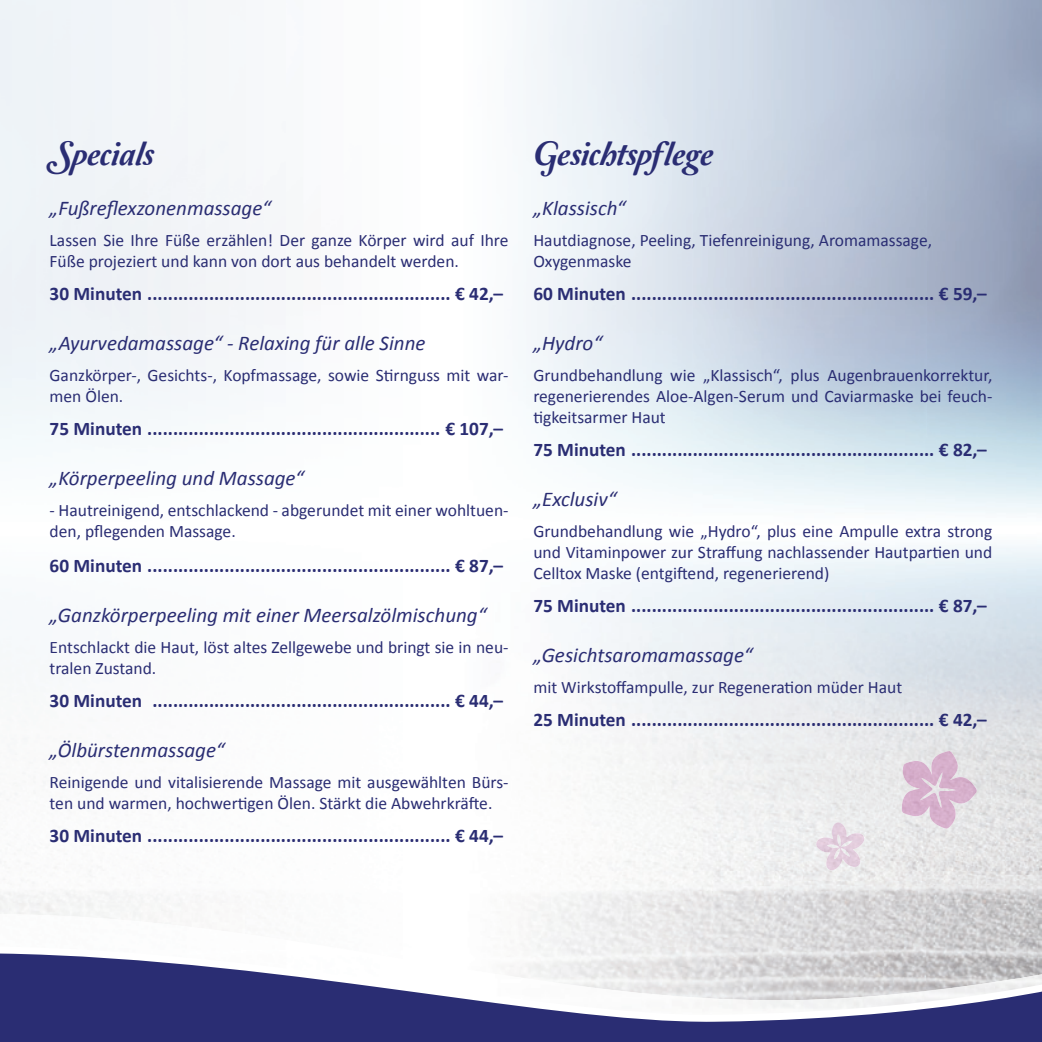
<style>
.page{position:relative;width:1042px;height:1042px;background:#fff}
.page>*{position:absolute;margin:0;border:0;box-sizing:border-box;transform-origin:0 0}
.t1{font:35px "Amperzand";letter-spacing:-.015em;color:#2a2d73}
.t2{font:italic 21px "Calibri";color:#2a2d73}
.t3{font:700 19.25px "Calibri";color:#2a2d73}
.t4{font:17.5px/21px "Calibri";color:#2a2d73}
</style>
<div class="page">
<img style="left:926px;top:0;width:116px;height:944px">
<svg style="left:0;top:944px;width:1042px;height:98px"></svg>
<img style="left:815px;top:822px;width:50px;height:48px">
<img style="left:900px;top:751px;width:77px;height:77px">
<h1 class="t1" style="left:50px;top:136px;width:107px">Specials</h1>
<p class="t2" style="left:50px;top:195px;width:223px">„Fußreflexzonenmassage“</p>
<p class="t4" style="left:50px;top:229px;width:460px">Lassen Sie Ihre Füße erzählen! Der ganze Körper wird auf Ihre<br>Füße projeziert und kann von dort aus behandelt werden.</p>
<p class="t3" style="left:50px;top:282px;width:455px">30 Minuten ........................................................... € 42,–</p>
<p class="t2" style="left:50px;top:330px;width:377px">„Ayurvedamassage“ - Relaxing für alle Sinne</p>
<p class="t4" style="left:50px;top:364px;width:460px">Ganzkörper-, Gesichts-, Kopfmassage, sowie Stirnguss mit war&shy;men Ölen.</p>
<p class="t3" style="left:50px;top:417px;width:455px">75 Minuten ......................................................... € 107,–</p>
<p class="t2" style="left:50px;top:465px;width:256px">„Körperpeeling und Massage“</p>
<p class="t4" style="left:50px;top:499px;width:460px">- Hautreinigend, entschlackend - abgerundet mit einer wohltuen&shy;den, pflegenden Massage.</p>
<p class="t3" style="left:50px;top:554px;width:455px">60 Minuten ........................................................... € 87,–</p>
<p class="t2" style="left:50px;top:602px;width:438px">„Ganzkörperpeeling mit einer Meersalzölmischung“</p>
<p class="t4" style="left:50px;top:636px;width:460px">Entschlackt die Haut, löst altes Zellgewebe und bringt sie in neu&shy;tralen Zustand.</p>
<p class="t3" style="left:50px;top:689px;width:455px">30 Minuten .......................................................... € 44,–</p>
<p class="t2" style="left:50px;top:737px;width:176px">„Ölbürstenmassage“</p>
<p class="t4" style="left:50px;top:771px;width:460px">Reinigende und vitalisierende Massage mit ausgewählten Bürs&shy;ten und warmen, hochwertigen Ölen. Stärkt die Abwehrkräfte.</p>
<p class="t3" style="left:50px;top:824px;width:455px">30 Minuten ........................................................... € 44,–</p>
<h1 class="t1" style="left:533px;top:136px;width:182px">Gesichtspflege</h1>
<p class="t2" style="left:533px;top:195px;width:94px">„Klassisch“</p>
<p class="t4" style="left:533px;top:229px;width:400px">Hautdiagnose, Peeling, Tiefenreinigung, Aromamassage,<br>Oxygenmaske</p>
<p class="t3" style="left:533px;top:282px;width:455px">60 Minuten ........................................................... € 59,–</p>
<p class="t2" style="left:533px;top:330px;width:70px">„Hydro“</p>
<p class="t4" style="left:533px;top:364px;width:460px;text-align:justify">Grundbehandlung wie „Klassisch“, plus Augenbrauenkorrektur, regenerierendes Aloe-Algen-Serum und Caviarmaske bei feuch&shy;tigkeitsarmer Haut</p>
<p class="t3" style="left:533px;top:438px;width:455px">75 Minuten ........................................................... € 82,–</p>
<p class="t2" style="left:533px;top:486px;width:85px">„Exclusiv“</p>
<p class="t4" style="left:533px;top:520px;width:460px;text-align:justify">Grundbehandlung wie „Hydro“, plus eine Ampulle extra strong und Vitaminpower zur Straffung nachlassender Hautpartien und Celltox Maske (entgiftend, regenerierend)</p>
<p class="t3" style="left:533px;top:594px;width:455px">75 Minuten ........................................................... € 87,–</p>
<p class="t2" style="left:533px;top:642px;width:221px">„Gesichtsaromamassage“</p>
<p class="t4" style="left:533px;top:676px;width:370px">mit Wirkstoffampulle, zur Regeneration müder Haut</p>
<p class="t3" style="left:533px;top:708px;width:455px">25 Minuten ........................................................... € 42,–</p>
</div>
